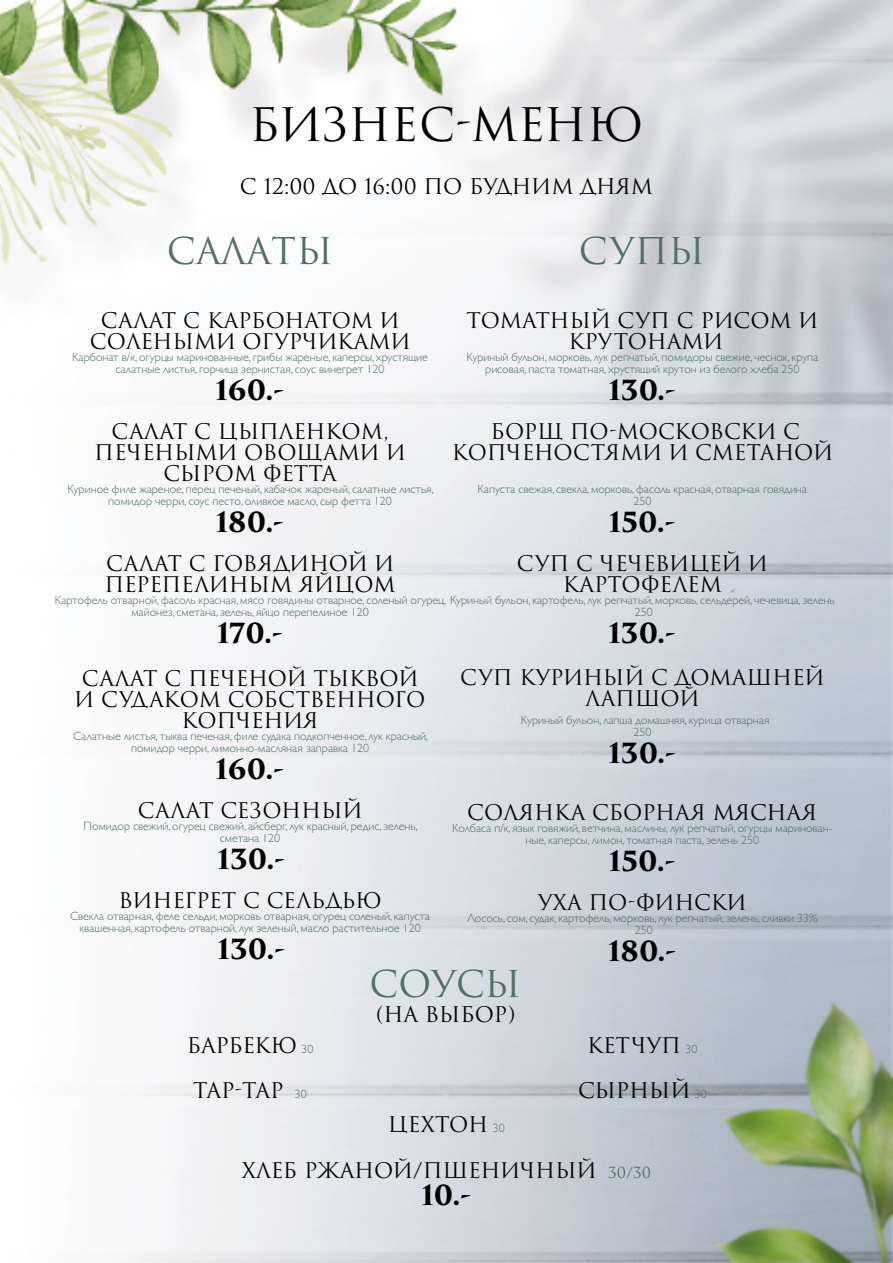
<style>
.page{position:relative;width:893px;height:1263px;background:#fff}
.page>*{position:absolute;margin:0;border:0;box-sizing:border-box;transform-origin:0 0}
.t1{font:45px "Trajan Pro 3";letter-spacing:-.01em;color:#000}
.t2{font:36px "Trajan Pro 3";color:#526f65}
.t3{font:700 27px "Trajan Pro 3";color:#000}
.t4{font:21px/21px "Trajan Pro 3";letter-spacing:-.01em;color:#000;text-align:center}
.t5{font:300 12px/12px "Gill Sans MT Pro Cyr";color:#526f65;text-align:center}
.s1{font-family:"Gill Sans MT Pro Cyr";font-weight:300;font-size:12px;color:#526f65}
.s2{font-size:15px;color:#526f65}
</style>
<div class="page">
<img style="left:0;top:0;width:893px;height:1263px">
<h1 class="t1" style="left:249px;top:94px;width:396px">БИЗНЕС-МЕНЮ</h1>
<h3 class="t4" style="left:240px;top:177px;width:415px">С 12:00 ДО 16:00 ПО БУДНИМ ДНЯМ</h3>
<h2 class="t2" style="left:167px;top:227px;width:168px">САЛАТЫ</h2>
<h2 class="t2" style="left:579px;top:227px;width:128px">СУПЫ</h2>
<h3 class="t4" style="left:467px;top:311px;width:353px">ТОМАТНЫЙ СУП С РИСОМ И<br>КРУТОНАМИ</h3>
<p class="t5" style="left:466px;top:351px;width:353px">Куриный бульон, морковь, лук репчатый, помидоры свежие, чеснок, крупа рисовая, паста томатная, хрустящий крутон из белого хлеба 250</p>
<h3 class="t3" style="left:608px;top:370px;width:69px">130.-</h3>
<h3 class="t4" style="left:452px;top:422px;width:383px">БОРЩ ПО-МОСКОВСКИ С<br>КОПЧЕНОСТЯМИ И СМЕТАНОЙ</h3>
<p class="t5" style="left:478px;top:483px;width:331px">Капуста свежая, свекла, морковь, фасоль красная, отварная говядина<br>250</p>
<h3 class="t3" style="left:609px;top:502px;width:68px">150.-</h3>
<h3 class="t4" style="left:517px;top:554px;width:252px">СУП С ЧЕЧЕВИЦЕЙ И<br>КАРТОФЕЛЕМ</h3>
<p class="t5" style="left:635px;top:606px;width:19px">250</p>
<h3 class="t3" style="left:608px;top:613px;width:69px">130.-</h3>
<h3 class="t4" style="left:460px;top:668px;width:365px">СУП КУРИНЫЙ С ДОМАШНЕЙ<br>ЛАПШОЙ</h3>
<p class="t5" style="left:521px;top:714px;width:250px">Куриный бульон, лапша домашняя, курица отварная<br>250</p>
<h3 class="t3" style="left:608px;top:733px;width:69px">130.-</h3>
<h3 class="t4" style="left:90px;top:311px;width:322px">САЛАТ С КАРБОНАТОМ И<br>СОЛЕНЫМИ ОГУРЧИКАМИ</h3>
<p class="t5" style="left:72px;top:351px;width:357px">Карбонат в/к, огурцы маринованные, грибы жареные, каперсы, хрустящие салатные листья, горчица зернистая, соус винегрет 120</p>
<h3 class="t3" style="left:216px;top:370px;width:70px">160.-</h3>
<h3 class="t4" style="left:94px;top:422px;width:313px">САЛАТ С ЦЫПЛЕНКОМ,<br>ПЕЧЕНЫМИ ОВОЩАМИ И<br>СЫРОМ ФЕТТА</h3>
<p class="t5" style="left:67px;top:483px;width:368px">Куриное филе жареное, перец печеный, кабачок жареный, салатные листья, помидор черри, соус песто, оливкое масло, сыр фетта 120</p>
<h3 class="t3" style="left:216px;top:502px;width:70px">180.-</h3>
<h3 class="t4" style="left:104px;top:554px;width:293px;text-align:left">САЛАТ С ГОВЯДИНОЙ И<br>ПЕРЕПЕЛИНЫМ ЯЙЦОМ</h3>
<p class="t5" style="left:131px;top:594px;width:705px;text-align:left;text-indent:-76px">Картофель отварной, фасоль красная, мясо говядины отварное, соленый огурец, Куриный бульон, картофель, лук репчатый, морковь, сельдерей, чечевица, зелень майонез, сметана, зелень, яйцо перепелиное 120</p>
<h3 class="t3" style="left:217px;top:613px;width:68px">170.-</h3>
<h3 class="t4" style="left:75px;top:669px;width:352px">САЛАТ С ПЕЧЕНОЙ ТЫКВОЙ<br>И СУДАКОМ СОБСТВЕННОГО<br>КОПЧЕНИЯ</h3>
<p class="t5" style="left:73px;top:730px;width:356px">Салатные листья, тыква печеная, филе судака подкопченное, лук красный, помидор черри, лимонно-масляная заправка 120</p>
<h3 class="t3" style="left:216px;top:749px;width:70px">160.-</h3>
<h3 class="t4" style="left:138px;top:801px;width:226px">САЛАТ СЕЗОННЫЙ</h3>
<p class="t5" style="left:84px;top:820px;width:336px">Помидор свежий, огурец свежий, айсберг, лук красный, редис, зелень, сметана 120</p>
<h3 class="t3" style="left:218px;top:839px;width:69px">130.-</h3>
<h3 class="t4" style="left:119px;top:891px;width:264px">ВИНЕГРЕТ С СЕЛЬДЬЮ</h3>
<p class="t5" style="left:70px;top:910px;width:362px">Свекла отварная, феле сельди, морковь отварная, огурец соленый, капуста квашенная, картофель отварной, лук зеленый, масло растительное 120</p>
<h3 class="t3" style="left:218px;top:929px;width:69px">130.-</h3>
<h3 class="t4" style="left:467px;top:803px;width:352px">СОЛЯНКА СБОРНАЯ МЯСНАЯ</h3>
<p class="t5" style="left:452px;top:822px;width:382px">Колбаса п/к, язык говяжий, ветчина, маслины, лук репчатый, огурцы маринован&shy;ные, каперсы, лимон, томатная паста, зелень 250</p>
<h3 class="t3" style="left:609px;top:841px;width:68px">150.-</h3>
<h3 class="t4" style="left:538px;top:893px;width:210px">УХА ПО-ФИНСКИ</h3>
<p class="t5" style="left:467px;top:912px;width:352px">Лосось, сом, судак, картофель, морковь, лук репчатый, зелень, сливки 33%<br>250</p>
<h3 class="t3" style="left:608px;top:931px;width:70px">180.-</h3>
<h2 class="t2" style="left:369px;top:959px;width:153px">СОУСЫ</h2>
<h3 class="t4" style="left:376px;top:1005px;width:141px">(НА ВЫБОР)</h3>
<h3 class="t4" style="left:187px;top:1024px;width:128px;line-height:45px">БАРБЕКЮ <span class="s1">30<br></span>ТАР-ТАР <span class="s1">30</span></h3>
<h3 class="t4" style="left:578px;top:1024px;width:130px;line-height:45px">КЕТЧУП <span class="s1">30<br></span>СЫРНЫЙ <span class="s1">30</span></h3>
<h3 class="t4" style="left:242px;top:1102px;width:411px;line-height:45.9px">ЦЕХТОН <span class="s1">30<br></span>ХЛЕБ РЖАНОЙ/ПШЕНИЧНЫЙ <span class="s2">30/30</span></h3>
<h3 class="t3" style="left:421px;top:1175px;width:52px">10.-</h3>
</div>
